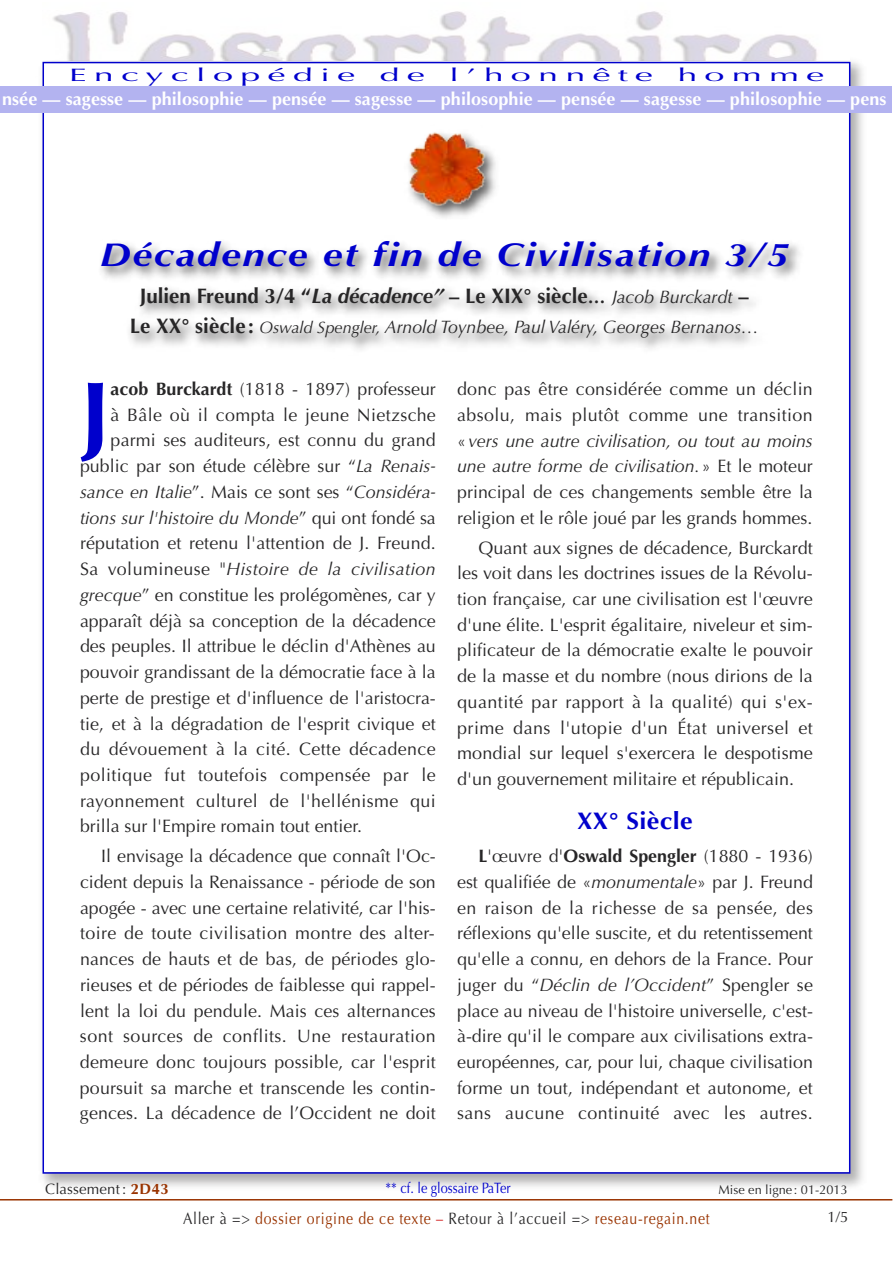
<style>
.page{position:relative;width:893px;height:1263px;background:#fff}
.page>*{position:absolute;margin:0;border:0;box-sizing:border-box;transform-origin:0 0}
.t1{font:700 93.15px "Optima";color:#00c}
.t2{font:italic 700 33px "Optima";letter-spacing:.05em;color:#00c;scale:1.2 1}
.t3{font:700 24px "Optima";letter-spacing:.015em;color:#00c;scale:1.05 1}
.t4{font:700 21px "Optima";color:#272627}
.t5{font:18px/25.7px "Optima";letter-spacing:.005em;color:#272627;text-align:justify}
.t6{font:italic 18px "Optima";color:#272627}
.t7{font:18px "Optima";letter-spacing:.025em;color:#272627}
.t8{font:700 18px "Optima";letter-spacing:.005em;color:#fff}
.t9{font:italic 18px "Optima";letter-spacing:.025em;color:#272627}
.t10{font:18px "Optima";letter-spacing:.2em;color:#00c;scale:2 1}
.t11{font:16.5px "Optima";letter-spacing:.05em;color:#930;scale:.85 1}
.t12{font:15px "Optima";color:#00c;scale:.85 1}
.t13{font:15px "Optima";letter-spacing:.01em;color:#272627}
.t14{font:12.75px "Optima";color:#272627}
.s1{font-style:italic}
.s2{font-size:18px}
.s3{font-weight:400;font-style:italic;font-size:18px}
.s4{font-weight:700;font-style:normal;font-size:21px}
.s5{font-size:16.5px}
.s6{font-weight:700}
.s7{font-style:normal}
.s8{font-weight:700;color:#930}
.s9{color:#272627}
.s10{color:#c00}
</style>
<div class="page">
<img style="left:36px;top:60px;width:834px;height:1127px">
<div style="left:44px;top:63px;width:805px;height:1109px;background:#fff"></div>
<div style="left:1px;top:86px;width:891px;height:26px;background:#b3b3f0"></div>
<img style="left:53px;top:11px;width:764px;height:49px">
<img style="left:427px;top:151px;width:69px;height:67px">
<img style="left:408px;top:132px;width:81px;height:77px">
<hr style="left:0;top:1199px;width:892px;height:1px;background:#930">
<img style="left:36px;top:228px;width:829px;height:156px">
<p class="t10" style="left:69px;top:65px;width:145px">Encyclopédie</p>
<p class="t10" style="left:380px;top:65px;width:24px">de</p>
<p class="t10" style="left:449px;top:65px;width:103px">l’honnête</p>
<p class="t10" style="left:677px;top:65px;width:75px">homme</p>
<p class="t8" style="left:2px;top:88px;width:886px">nsée — sagesse — philosophie — pensée — sagesse — philosophie — pensée — sagesse — philosophie — pens</p>
<h2 class="t2" style="left:100px;top:236px;width:576px">Décadence et fin de Civilisation 3/5</h2>
<p class="t4" style="left:140px;top:283px;width:610px">Julien Freund 3/4 “<span class="s1">La décadence”</span> – Le XIX° siècle<span class="s2">…</span> <span class="s3">Jacob Burckardt</span> –</p>
<p class="t6" style="left:130px;top:316px;width:630px"><span class="s4">Le XX° siècle :</span> <span class="s5">Oswald Spengler,</span> Arnold Toynbee, Paul Valéry, Georges Bernanos…</p>
<h1 class="t1" style="left:80px;top:361px;width:32px">J</h1>
<p class="t5" style="left:111px;top:376px;width:327px"><span class="s6">acob Burckardt</span> (1818 - 1897) professeur</p>
<p class="t5" style="left:111px;top:402px;width:327px">à Bâle où il compta le jeune Nietzsche</p>
<p class="t5" style="left:111px;top:428px;width:327px">parmi ses auditeurs, est connu du grand</p>
<p class="t5" style="left:80px;top:453px;width:357px">public par son étude célèbre sur “<span class="s1">La Renais-</span></p>
<p class="t6" style="left:80px;top:481px;width:357px">sance en Italie<span class="s7">”. Mais ce sont ses “</span>Considéra-</p>
<p class="t6" style="left:80px;top:507px;width:357px">tions sur l'histoire du Monde<span class="s7">” qui ont fondé sa</span></p>
<p class="t5" style="left:80px;top:531px;width:357px">réputation et retenu l'attention de J. Freund.</p>
<p class="t9" style="left:80px;top:559px;width:357px"><span class="s7">Sa volumineuse "</span>Histoire de la civilisation</p>
<p class="t5" style="left:80px;top:582px;width:357px"><span class="s1">grecque</span>” en constitue les prolégomènes, car y</p>
<p class="t5" style="left:80px;top:608px;width:357px">apparaît déjà sa conception de la décadence</p>
<p class="t5" style="left:80px;top:634px;width:357px">des peuples. Il attribue le déclin d'Athènes au</p>
<p class="t5" style="left:80px;top:659px;width:357px">pouvoir grandissant de la démocratie face à la</p>
<p class="t5" style="left:80px;top:685px;width:357px">perte de prestige et d'influence de l'aristocra-</p>
<p class="t5" style="left:80px;top:711px;width:357px">tie, et à la dégradation de l'esprit civique et</p>
<p class="t7" style="left:80px;top:739px;width:357px">du dévouement à la cité. Cette décadence</p>
<p class="t7" style="left:80px;top:764px;width:357px">politique fut toutefois compensée par le</p>
<p class="t7" style="left:80px;top:790px;width:357px">rayonnement culturel de l'hellénisme qui</p>
<p class="t5" style="left:80px;top:814px;width:283px">brilla sur l'Empire romain tout entier.</p>
<p class="t5" style="left:80px;top:844px;width:357px;text-indent:21px">Il envisage la décadence que connaît l'Oc&shy;cident depuis la Renaissance - période de son apogée - avec une certaine relativité, car l'his&shy;toire de toute civilisation montre des alter&shy;nances de hauts et de bas, de périodes glo&shy;rieuses et de périodes de faiblesse qui rappel&shy;lent la loi du pendule. Mais ces alternances sont sources de conflits. Une restauration demeure donc toujours possible, car l'esprit poursuit sa marche et transcende les contin&shy;gences. La décadence de l’Occident ne doit</p>
<p class="t5" style="left:457px;top:376px;width:357px">donc pas être considérée comme un déclin absolu, mais plutôt comme une transition « <span class="s1">vers une autre civilisation, ou tout au moins une autre forme de civilisation.</span> » Et le moteur principal de ces changements semble être la religion et le rôle joué par les grands hommes.</p>
<p class="t5" style="left:457px;top:535px;width:357px;text-indent:21px">Quant aux signes de décadence, Burckardt les voit dans les doctrines issues de la Révolu&shy;tion française, car une civilisation est l'œuvre d'une élite. L'esprit égalitaire, niveleur et sim&shy;plificateur de la démocratie exalte le pouvoir de la masse et du nombre (nous dirions de la quantité par rapport à la qualité) qui s'ex&shy;prime dans l'utopie d'un État universel et mondial sur lequel s'exercera le despotisme d'un gouvernement militaire et républicain.</p>
<h3 class="t3" style="left:577px;top:807px;width:112px">XX° Siècle</h3>
<p class="t5" style="left:457px;top:843px;width:357px;text-indent:21px"><span class="s6">L</span>'œuvre d'<span class="s6">Oswald Spengler</span> (1880 - 1936) est qualifiée de «<span class="s1">monumentale</span>» par J. Freund en raison de la richesse de sa pensée, des réflexions qu'elle suscite, et du retentissement qu'elle a connu, en dehors de la France. Pour juger du “<span class="s1">Déclin de l’Occident</span>” Spengler se place au niveau de l'histoire universelle, c'est&shy;à-dire qu'il le compare aux civilisations extra&shy;européennes, car, pour lui, chaque civilisation forme un tout, indépendant et autonome, et sans aucune continuité avec les autres.</p>
<p class="t13" style="left:45px;top:1180px;width:125px">Classement : <span class="s8">2D43</span></p>
<p class="t12" style="left:386px;top:1179px;width:149px">** cf. le glossaire PaTer</p>
<p class="t14" style="left:718px;top:1182px;width:131px">Mise en ligne : 01-2013</p>
<p class="t11" style="left:183px;top:1209px;width:621px"><span class="s9">Aller à =&gt;</span> dossier origine de ce texte <span class="s10">–</span> <span class="s9">Retour à l’accueil =&gt;</span> reseau-regain.net</p>
<p class="t13" style="left:827px;top:1208px;width:22px">1/5</p>
</div>
